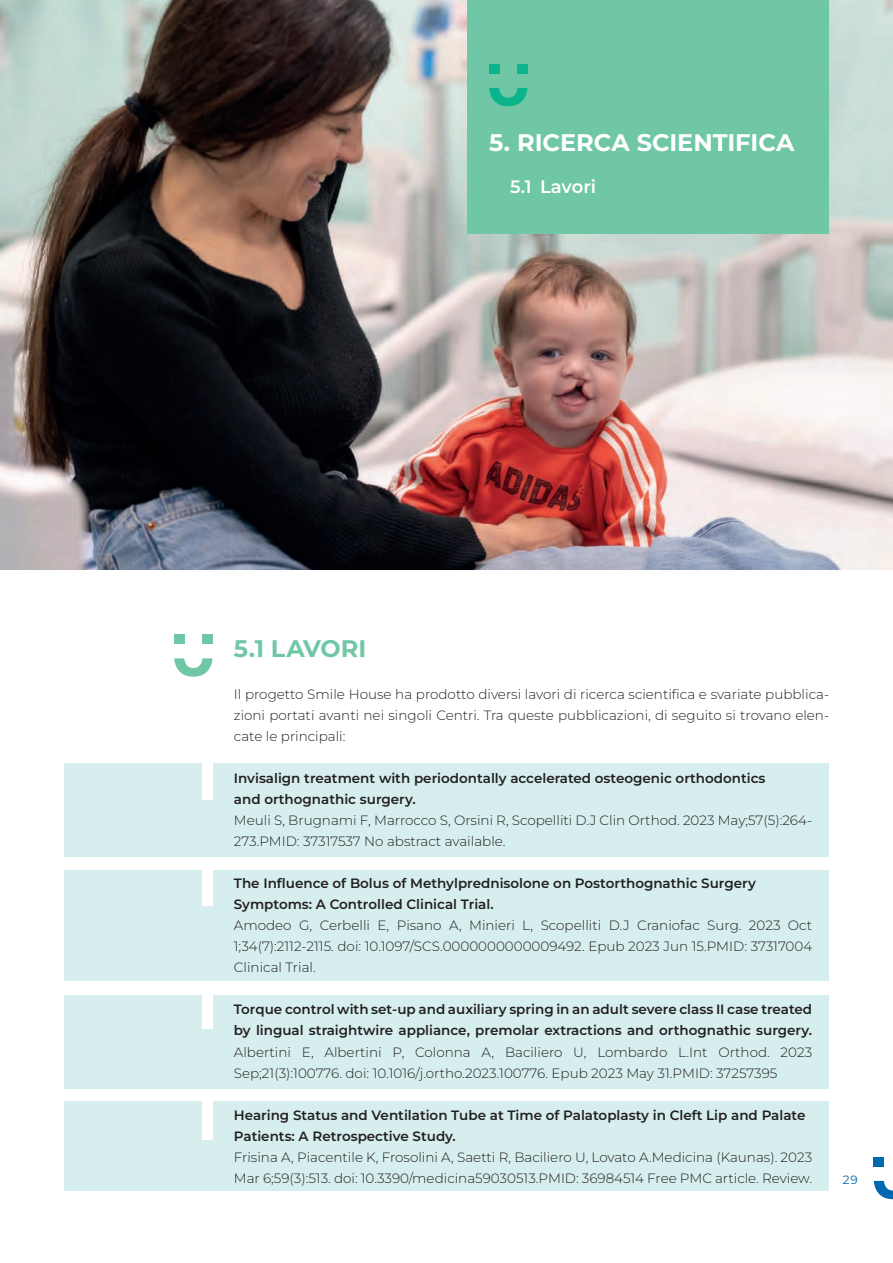
<style>
.page{position:relative;width:893px;height:1263px;background:#fff}
.page>*{position:absolute;margin:0;border:0;box-sizing:border-box;transform-origin:0 0}
.t1{font:700 24px "Montserrat";color:#fff}
.t2{font:700 24px "Montserrat";color:#70c7a5}
.t3{font:600 18px "Montserrat";letter-spacing:-.005em;color:#fff}
.t4{font:300 13.5px/21px "Montserrat";color:#231f20}
.t5{font:600 13.5px/21px "Montserrat";color:#231f20}
.t6{font:12px "Montserrat";color:#0067b1}
</style>
<div class="page">
<img style="left:0;top:0;width:893px;height:570px">
<div style="left:468px;top:0;width:361px;height:234px;background:#70c7a5"></div>
<svg style="left:489px;top:88px;width:38px;height:18px"></svg>
<div style="left:489px;top:64px;width:10px;height:10px;background:#0cb48d"></div>
<div style="left:517px;top:64px;width:11px;height:10px;background:#0cb48d"></div>
<div style="left:64px;top:763px;width:764px;height:93px;background:#d6eeed"></div>
<div style="left:64px;top:995px;width:764px;height:94px;background:#d6eeed"></div>
<div style="left:64px;top:1101px;width:764px;height:90px;background:#d6eeed"></div>
<div style="left:64px;top:871px;width:764px;height:110px;background:#d6eeed"></div>
<div style="left:202px;top:753px;width:11px;height:46px;background:#fff"></div>
<div style="left:202px;top:859px;width:11px;height:47px;background:#fff"></div>
<div style="left:202px;top:982px;width:11px;height:47px;background:#fff"></div>
<div style="left:202px;top:1093px;width:11px;height:47px;background:#fff"></div>
<svg style="left:874px;top:1181px;width:19px;height:18px"></svg>
<div style="left:874px;top:1157px;width:10px;height:9px;background:#0067b1"></div>
<svg style="left:174px;top:658px;width:38px;height:19px"></svg>
<div style="left:174px;top:634px;width:10px;height:10px;background:#70c7a5"></div>
<div style="left:203px;top:634px;width:10px;height:10px;background:#70c7a5"></div>
<h1 class="t1" style="left:489px;top:126px;width:307px">5. RICERCA SCIENTIFICA</h1>
<h2 class="t3" style="left:510px;top:175px;width:87px">5.1 Lavori</h2>
<h1 class="t2" style="left:234px;top:633px;width:134px">5.1 LAVORI</h1>
<p class="t4" style="left:234px;top:684px;width:597px;text-align:justify">Il progetto Smile House ha prodotto diversi lavori di ricerca scientifica e svariate pubblica&shy;zioni portati avanti nei singoli Centri. Tra queste pubblicazioni, di seguito si trovano elen&shy;cate le principali:</p>
<p class="t5" style="left:234px;top:768px;width:533px">Invisalign treatment with periodontally accelerated osteogenic orthodontics and orthognathic surgery.</p>
<p class="t4" style="left:234px;top:810px;width:580px">Meuli S, Brugnami F, Marrocco S, Orsini R, Scopelliti D.J Clin Orthod. 2023 May;57(5):264-<br>273.PMID: 37317537 No abstract available.</p>
<p class="t5" style="left:234px;top:873px;width:524px">The Influence of Bolus of Methylprednisolone on Postorthognathic Surgery<br>Symptoms: A Controlled Clinical Trial.</p>
<p class="t4" style="left:234px;top:915px;width:580px;text-align:justify">Amodeo G, Cerbelli E, Pisano A, Minieri L, Scopelliti D.J Craniofac Surg. 2023 Oct 1;34(7):2112-2115. doi: 10.1097/SCS.0000000000009492. Epub 2023 Jun 15.PMID: 37317004<br>Clinical Trial.</p>
<p class="t5" style="left:234px;top:999px;width:580px">Torque control with set-up and auxiliary spring in an adult severe class II case treated by lingual straightwire appliance, premolar extractions and orthognathic surgery.</p>
<p class="t4" style="left:234px;top:1041px;width:580px">Albertini E, Albertini P, Colonna A, Baciliero U, Lombardo L.Int Orthod. 2023<br>Sep;21(3):100776. doi: 10.1016/j.ortho.2023.100776. Epub 2023 May 31.PMID: 37257395</p>
<p class="t5" style="left:234px;top:1104px;width:573px">Hearing Status and Ventilation Tube at Time of Palatoplasty in Cleft Lip and Palate<br>Patients: A Retrospective Study.</p>
<p class="t4" style="left:234px;top:1146px;width:580px">Frisina A, Piacentile K, Frosolini A, Saetti R, Baciliero U, Lovato A.Medicina (Kaunas). 2023<br>Mar 6;59(3):513. doi: 10.3390/medicina59030513.PMID: 36984514 Free PMC article. Review.</p>
<p class="t6" style="left:843px;top:1171px;width:16px">29</p>
</div>
